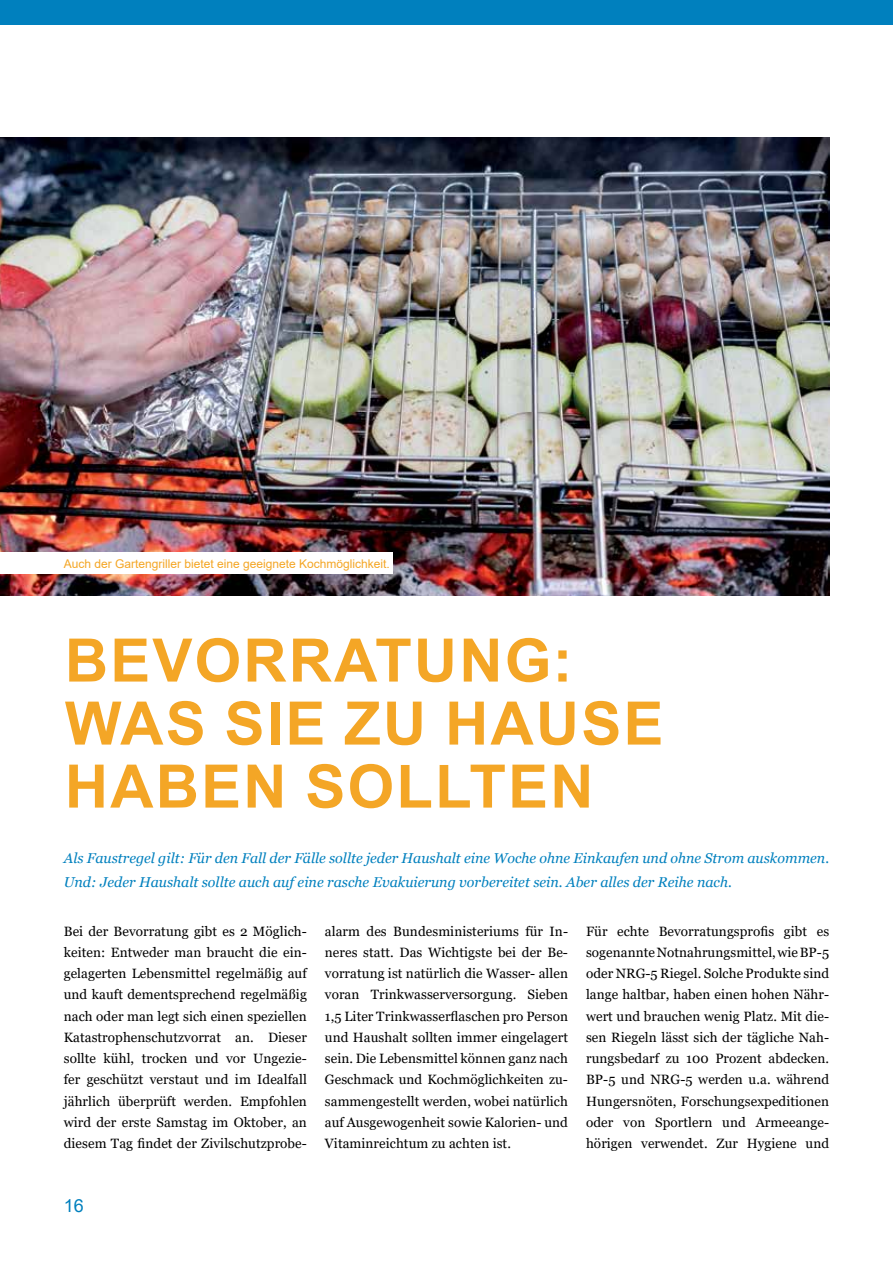
<style>
.page{position:relative;width:893px;height:1263px;background:#fff}
.page>*{position:absolute;margin:0;border:0;box-sizing:border-box;transform-origin:0 0}
.t1{font:700 60px/63px "Arial";letter-spacing:.035em;color:#f4a626}
.t2{font:18px "Arial";color:#0080be}
.t3{font:italic 14.25px/24px "Georgia";color:#0080be}
.t4{font:13.5px/21.3px "Georgia";letter-spacing:.005em;color:#000;text-align:justify}
.t5{font:12px "Arial";color:#f4a625}
</style>
<div class="page">
<div style="left:0;top:0;width:893px;height:25px;background:#0080be"></div>
<img style="left:0;top:137px;width:829px;height:458px">
<div style="left:0;top:553px;width:393px;height:21px;background:#fff"></div>
<p class="t5" style="left:64px;top:555px;width:328px">Auch der Gartengriller bietet eine geeignete Kochmöglichkeit.</p>
<h1 class="t1" style="left:65px;top:630px;width:600px">BEVORRATUNG:<br>WAS SIE ZU HAUSE<br>HABEN SOLLTEN</h1>
<p class="t3" style="left:64px;top:846px;width:767px">Als Faustregel gilt: Für den Fall der Fälle sollte jeder Haushalt eine Woche ohne Einkaufen und ohne Strom auskommen.<br>Und: Jeder Haushalt sollte auch auf eine rasche Evakuierung vorbereitet sein. Aber alles der Reihe nach.</p>
<p class="t4" style="left:64px;top:920px;width:245px">Bei der Bevorratung gibt es 2 Möglich&shy;keiten: Entweder man braucht die ein&shy;gelagerten Lebensmittel regelmäßig auf und kauft dementsprechend regelmäßig nach oder man legt sich einen speziellen Katastrophenschutzvorrat an. Dieser sollte kühl, trocken und vor Ungezie&shy;fer geschützt verstaut und im Idealfall jährlich überprüft werden. Empfohlen wird der erste Samstag im Oktober, an diesem Tag findet der Zivilschutzprobe-</p>
<p class="t4" style="left:325px;top:920px;width:245px">alarm des Bundesministeriums für In&shy;neres statt. Das Wichtigste bei der Be&shy;vorratung ist natürlich die Wasser- allen voran Trinkwasserversorgung. Sieben 1,5 Liter Trinkwasserflaschen pro Person und Haushalt sollten immer eingelagert sein. Die Lebensmittel können ganz nach Geschmack und Kochmöglichkeiten zu&shy;sammengestellt werden, wobei natürlich auf Ausgewogenheit sowie Kalorien- und Vitaminreichtum zu achten ist.</p>
<p class="t4" style="left:586px;top:920px;width:245px">Für echte Bevorratungsprofis gibt es sogenannte Notnahrungsmittel, wie BP-5 oder NRG-5 Riegel. Solche Produkte sind lange haltbar, haben einen hohen Nähr&shy;wert und brauchen wenig Platz. Mit die&shy;sen Riegeln lässt sich der tägliche Nah&shy;rungsbedarf zu 100 Prozent abdecken.<br>BP-5 und NRG-5 werden u.a. während Hungersnöten, Forschungsexpeditionen oder von Sportlern und Armeeange&shy;hörigen verwendet. Zur Hygiene und</p>
<h2 class="t2" style="left:64px;top:1193px;width:22px">16</h2>
</div>
